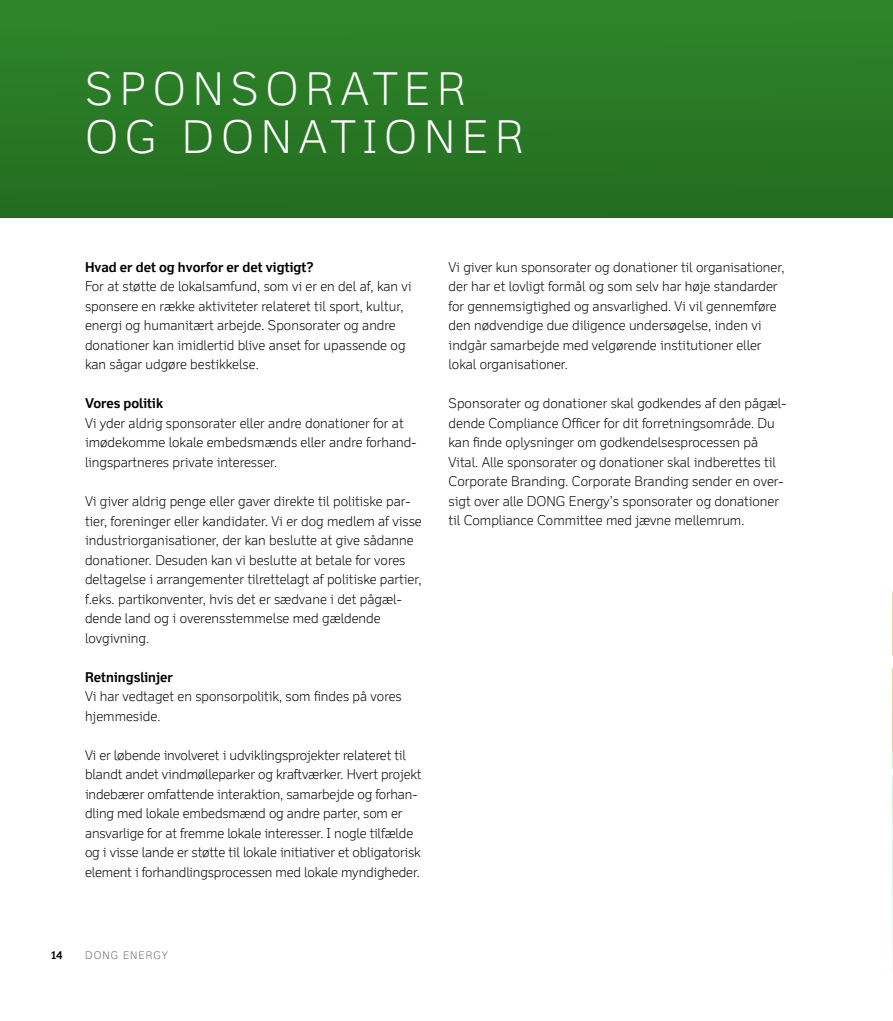
<style>
.page{position:relative;width:893px;height:1021px;background:#fff}
.page>*{position:absolute;margin:0;border:0;box-sizing:border-box;transform-origin:0 0}
.t1{font:300 45px/48px "Felbridge DONG Energy";letter-spacing:.15em;color:#fff}
.t2{font:300 13.5px/19.5px "Felbridge DONG Energy";color:#000}
.t3{font:700 13.5px "Felbridge DONG Energy";color:#000}
.t4{font:300 10.5px "Felbridge DONG Energy";letter-spacing:.1em;color:#646363}
.t5{font:700 10.5px "Felbridge DONG Energy";color:#000}
</style>
<div class="page">
<div style="left:0;top:0;width:893px;height:218px;background:#297925"></div>
<img style="left:892px;top:349px;width:1px;height:671px">
<h1 class="t1" style="left:85px;top:64px;width:440px">SPONSORATER<br>OG DONATIONER</h1>
<p class="t3" style="left:85px;top:259px;width:230px">Hvad er det og hvorfor er det vigtigt?</p>
<p class="t2" style="left:85px;top:277px;width:328px">For at støtte de lokalsamfund, som vi er en del af, kan vi sponsere en række aktiviteter relateret til sport, kultur, energi og humanitært arbejde. Sponsorater og andre donationer kan imidlertid blive anset for upassende og kan sågar udgøre bestikkelse.</p>
<p class="t3" style="left:85px;top:395px;width:80px">Vores politik</p>
<p class="t2" style="left:85px;top:413px;width:333px">Vi yder aldrig sponsorater eller andre donationer for at imødekomme lokale embedsmænds eller andre forhand&shy;lingspartneres private interesser.</p>
<p class="t2" style="left:85px;top:491px;width:338px">Vi giver aldrig penge eller gaver direkte til politiske par&shy;tier, foreninger eller kandidater. Vi er dog medlem af visse industriorganisationer, der kan beslutte at give sådanne donationer. Desuden kan vi beslutte at betale for vores deltagelse i arrangementer tilrettelagt af politiske partier, f.eks. partikonventer, hvis det er sædvane i det pågæl&shy;dende land og i overensstemmelse med gældende lovgivning.</p>
<p class="t3" style="left:85px;top:668px;width:89px">Retningslinjer</p>
<p class="t2" style="left:85px;top:686px;width:318px">Vi har vedtaget en sponsorpolitik, som findes på vores hjemmeside.</p>
<p class="t2" style="left:85px;top:745px;width:338px">Vi er løbende involveret i udviklingsprojekter relateret til blandt andet vindmølleparker og kraftværker. Hvert projekt indebærer omfattende interaktion, samarbejde og forhan&shy;dling med lokale embedsmænd og andre parter, som er ansvarlige for at fremme lokale interesser. I nogle tilfælde og i visse lande er støtte til lokale initiativer et obligatorisk element i forhandlingsprocessen med lokale myndigheder.</p>
<p class="t2" style="left:449px;top:257px;width:337px">Vi giver kun sponsorater og donationer til organisationer, der har et lovligt formål og som selv har høje standarder for gennemsigtighed og ansvarlighed. Vi vil gennemføre den nødvendige due diligence undersøgelse, inden vi indgår samarbejde med velgørende institutioner eller lokal organisationer.</p>
<p class="t2" style="left:449px;top:393px;width:339px">Sponsorater og donationer skal godkendes af den pågæl&shy;dende Compliance Officer for dit forretningsområde. Du kan finde oplysninger om godkendelsesprocessen på Vital. Alle sponsorater og donationer skal indberettes til Corporate Branding. Corporate Branding sender en over&shy;sigt over alle DONG Energy’s sponsorater og donationer til Compliance Committee med jævne mellemrum.</p>
<p class="t5" style="left:51px;top:948px;width:13px">14</p>
<p class="t4" style="left:85px;top:948px;width:84px">DONG ENERGY</p>
</div>
